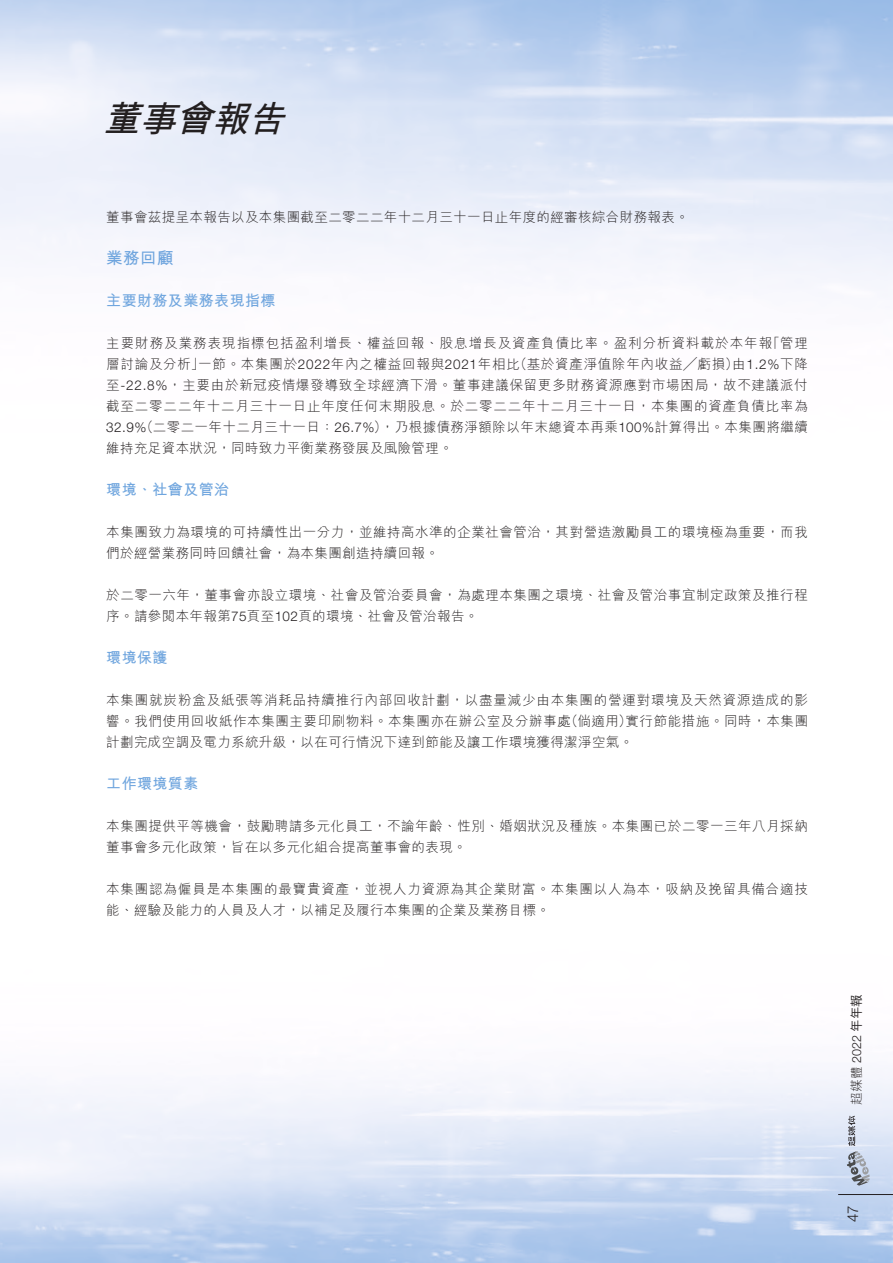
<style>
.page{position:relative;width:893px;height:1263px;background:#fff}
.page>*{position:absolute;margin:0;border:0;box-sizing:border-box;transform-origin:0 0}
.t1{font:italic 700 36px "M Hei HK";color:#231f20}
.t2{font:700 16.5px "M Hei HK";color:#6fa5de}
.t3{font:700 15px "M Hei HK";letter-spacing:.03em;color:#6fa5de}
.t4{font:300 15px "Helvetica Neue LT Std";color:#231f20}
.t5{font:300 13.5px/21px "M Hei HK";letter-spacing:.035em;color:#231f20}
.t6{font:300 13.5px/21px "M Hei HK";letter-spacing:.06em;color:#231f20}
.t7{font:300 12.6px "Helvetica Neue LT Std";color:#231f20}
.s1{font-family:"Helvetica Neue LT Std"}
.s2{font-family:"M Hei HK"}
.s3{font-family:"M Hei HK";font-weight:500}
</style>
<div class="page">
<hr style="left:838px;top:1194px;width:55px;height:1px;background:#231f20">
<svg style="left:847px;top:1116px;width:23px;height:69px"></svg>
<h1 class="t1" style="left:103px;top:92px;width:194px">董事會報告</h1>
<p class="t5" style="left:106px;top:207px;width:584px">董事會茲提呈本報告以及本集團截至二零二二年十二月三十一日止年度的經審核綜合財務報表。</p>
<p class="t2" style="left:106px;top:246px;width:69px">業務回顧</p>
<p class="t3" style="left:106px;top:290px;width:171px">主要財務及業務表現指標</p>
<p class="t5" style="left:106px;top:333px;width:703px;text-align:justify">主要財務及業務表現指標包括盈利增長、權益回報、股息增長及資產負債比率。盈利分析資料載於本年報「管理層討論及分析」一節。本集團於<span class="s1">2022</span>年內之權益回報與<span class="s1">2021</span>年相比（基於資產淨值除年內收益╱虧損）由<span class="s1">1.2%</span>下降至<span class="s1">-22.8%</span>，主要由於新冠疫情爆發導致全球經濟下滑。董事建議保留更多財務資源應對市場困局，故不建議派付截至二零二二年十二月三十一日止年度任何末期股息。於二零二二年十二月三十一日，本集團的資產負債比率為<span class="s1">32.9%</span>（二零二一年十二月三十一日：<span class="s1">26.7%</span>），乃根據債務淨額除以年末總資本再乘<span class="s1">100%</span>計算得出。本集團將繼續維持充足資本狀況，同時致力平衡業務發展及風險管理。</p>
<p class="t3" style="left:106px;top:479px;width:124px">環境、社會及管治</p>
<p class="t5" style="left:106px;top:522px;width:703px">本集團致力為環境的可持續性出一分力，並維持高水準的企業社會管治，其對營造激勵員工的環境極為重要，而我們於經營業務同時回饋社會，為本集團創造持續回報。</p>
<p class="t5" style="left:106px;top:585px;width:703px">於二零一六年，董事會亦設立環境、社會及管治委員會，為處理本集團之環境、社會及管治事宜制定政策及推行程序。請參閱本年報第<span class="s1">75</span>頁至<span class="s1">102</span>頁的環境、社會及管治報告。</p>
<p class="t3" style="left:106px;top:647px;width:63px">環境保護</p>
<p class="t5" style="left:106px;top:690px;width:703px;text-align:justify">本集團就炭粉盒及紙張等消耗品持續推行內部回收計劃，以盡量減少由本集團的營運對環境及天然資源造成的影響。我們使用回收紙作本集團主要印刷物料。本集團亦在辦公室及分辦事處（倘適用）實行節能措施。同時，本集團計劃完成空調及電力系統升級，以在可行情況下達到節能及讓工作環境獲得潔淨空氣。</p>
<p class="t3" style="left:106px;top:773px;width:94px">工作環境質素</p>
<p class="t5" style="left:106px;top:816px;width:703px">本集團提供平等機會，鼓勵聘請多元化員工，不論年齡、性別、婚姻狀況及種族。本集團已於二零一三年八月採納董事會多元化政策，旨在以多元化組合提高董事會的表現。</p>
<p class="t6" style="left:106px;top:879px;width:703px">本集團認為僱員是本集團的最寶貴資產，並視人力資源為其企業財富。本集團以人為本，吸納及挽留具備合適技能、經驗及能力的人員及人才，以補足及履行本集團的企業及業務目標。</p>
<p class="t7" style="left:849px;top:1105px;width:112px;rotate:-90deg"><span class="s2">超媒體</span> 2022 <span class="s3">年年報</span></p>
<p class="t4" style="left:844px;top:1222px;width:18px;rotate:-90deg">47</p>
</div>
